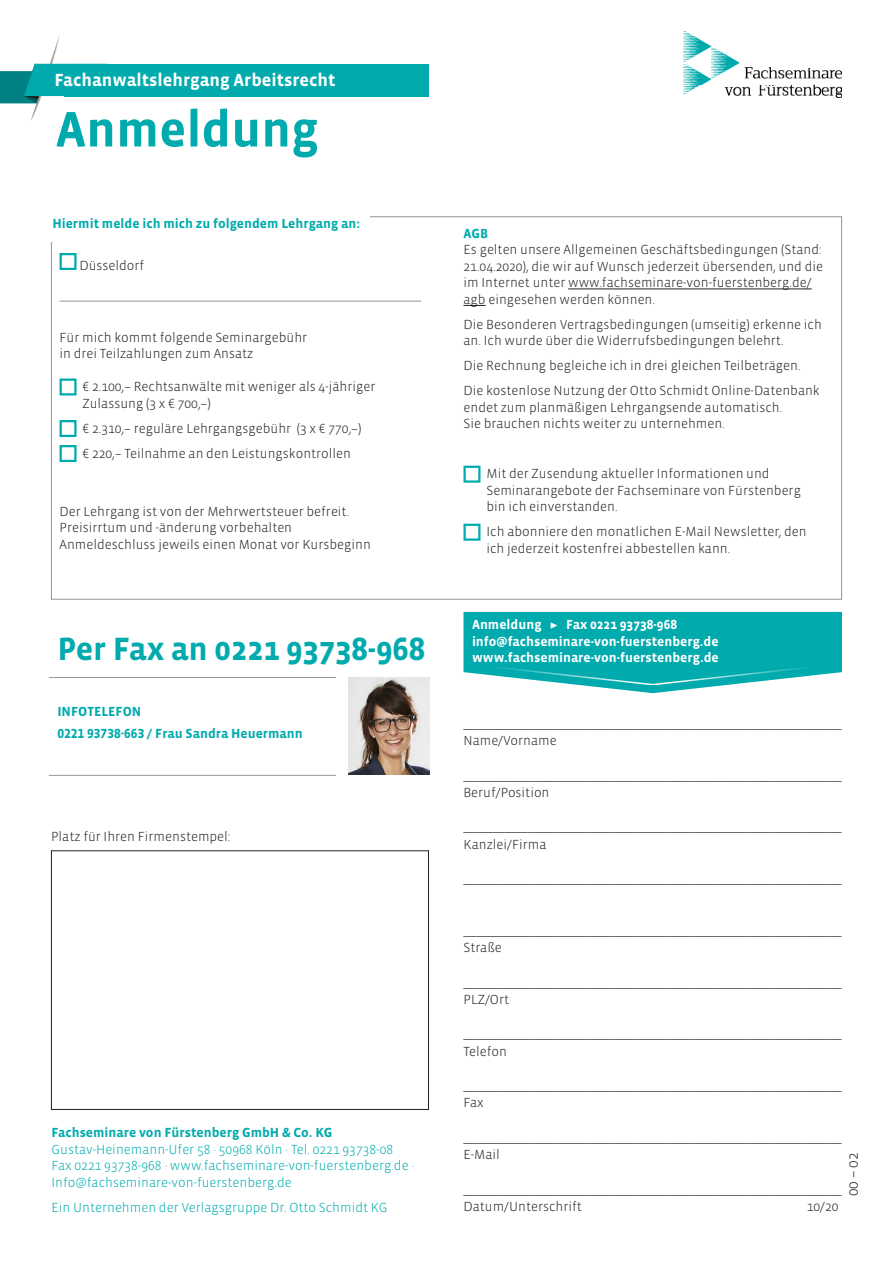
<style>
.page{position:relative;width:893px;height:1263px;background:#fff}
.page>*{position:absolute;margin:0;border:0;box-sizing:border-box;transform-origin:0 0}
.t1{font:700 51px "Vista Sans OTCE";color:#00aaad}
.Head_2{font:700 33px "Vista Sans OTCE";letter-spacing:-.005em;color:#00aaad}
.t2{font:700 18px "Vista Sans OTCE";color:#fff}
.Fliesstext{font:300 15px "Vista Sans OTCE";color:#231f20}
.Fliesstext-2{font:300 13.5px/16.5px "Vista Sans OTCE";color:#231f20}
.Anmeldung{font:300 13.5px/17.2px "Vista Sans OTCE";color:#231f20}
.Fliesstext-3{font:300 13.5px/16.5px "Vista Sans OTCE";color:#00aaad}
.t3{font:700 13.5px "Vista Sans OTCE";color:#fff}
.Head_Schrift_geraste{font:700 13.5px "Vista Sans OTCE";color:#00aaad}
.Fliesstext-4{font:700 13.5px "Vista Sans OTCE";color:#00aaad}
.Head_2-2{font:700 13.5px "Vista Sans OTCE";color:#00aaad}
.s1{font-family:"Minion Pro";font-weight:400}
</style>
<div class="page">
<svg style="left:0;top:34px;width:108px;height:86px"></svg>
<div style="left:64px;top:64px;width:365px;height:32px;background:#00aaad"></div>
<img style="left:683px;top:30px;width:159px;height:68px">
<svg style="left:463px;top:612px;width:379px;height:81px;background:#23b5b8"></svg>
<div style="left:51px;top:850px;width:378px;height:260px;border:1px solid #231f20"></div>
<img style="left:349px;top:677px;width:80px;height:98px">
<hr style="left:49px;top:677px;width:287px;height:1px;background:#939598">
<hr style="left:49px;top:775px;width:287px;height:1px;background:#939598">
<div style="left:60px;top:253px;width:17px;height:17px;border:2px solid #00aaad"></div>
<hr style="left:60px;top:301px;width:361px;height:1px;background:#939598">
<div style="left:60px;top:378px;width:17px;height:17px;border:2px solid #00aaad"></div>
<div style="left:60px;top:420px;width:17px;height:17px;border:2px solid #00aaad"></div>
<div style="left:60px;top:445px;width:17px;height:17px;border:2px solid #00aaad"></div>
<hr style="left:568px;top:289px;width:244px;height:1px;background:#231f20">
<svg style="left:463px;top:305px;width:23px;height:1px"></svg>
<div style="left:463px;top:466px;width:17px;height:17px;border:2px solid #00aaad"></div>
<div style="left:463px;top:524px;width:17px;height:17px;border:2px solid #00aaad"></div>
<h3 class="t2" style="left:54px;top:70px;width:283px">Fachanwaltslehrgang Arbeitsrecht</h3>
<p class="t1" style="left:56px;top:100px;width:264px">Anmeldung</p>
<p class="Head_Schrift_geraste" style="left:52px;top:215px;width:309px">Hiermit melde ich mich zu folgendem Lehrgang an:</p>
<p class="Fliesstext-2" style="left:79px;top:257px;width:66px">Düsseldorf</p>
<p class="Fliesstext-2" style="left:60px;top:329px;width:249px">Für mich kommt folgende Seminargebühr in drei Teilzahlungen zum Ansatz</p>
<p class="Fliesstext-2" style="left:83px;top:378px;width:294px">€ 2.100,– Rechtsanwälte mit weniger als 4-jähriger<br>Zulassung (3 x € 700,–)</p>
<p class="Fliesstext-2" style="left:83px;top:420px;width:280px">€ 2.310,– reguläre Lehrgangsgebühr (3 x € 770,–)</p>
<p class="Fliesstext-2" style="left:83px;top:445px;width:270px">€ 220,– Teilnahme an den Leistungskontrollen</p>
<p class="Fliesstext-2" style="left:60px;top:503px;width:291px">Der Lehrgang ist von der Mehrwertsteuer befreit.</p>
<p class="Fliesstext-2" style="left:60px;top:519px;width:234px">Preisirrtum und -änderung vorbehalten</p>
<p class="Fliesstext-2" style="left:60px;top:536px;width:313px">Anmeldeschluss jeweils einen Monat vor Kursbeginn</p>
<p class="Head_2" style="left:57px;top:630px;width:369px">Per Fax an 0221 93738-968</p>
<p class="Head_2-2" style="left:57px;top:704px;width:85px">INFOTELEFON</p>
<p class="Head_Schrift_geraste" style="left:57px;top:726px;width:247px">0221 93738-663 / Frau Sandra Heuermann</p>
<p class="Fliesstext-2" style="left:51px;top:828px;width:181px">Platz für Ihren Firmenstempel:</p>
<p class="Fliesstext-4" style="left:51px;top:1125px;width:282px">Fachseminare von Fürstenberg GmbH &amp; Co. KG</p>
<p class="Fliesstext-3" style="left:51px;top:1141px;width:343px">Gustav-Heinemann-Ufer 58 · 50968 Köln · Tel. 0221 93738-08</p>
<p class="Fliesstext-3" style="left:51px;top:1157px;width:364px">Fax 0221 93738-968 · www.fachseminare-von-fuerstenberg.de ·<br>Info@fachseminare-von-fuerstenberg.de</p>
<p class="Fliesstext-3" style="left:51px;top:1199px;width:338px">Ein Unternehmen der Verlagsgruppe Dr. Otto Schmidt KG</p>
<p class="Fliesstext-4" style="left:463px;top:225px;width:26px">AGB</p>
<p class="Fliesstext-2" style="left:463px;top:241px;width:361px">Es gelten unsere Allgemeinen Geschäftsbedingungen (Stand:<br>21.04.2020), die wir auf Wunsch jederzeit übersenden, und die im Internet unter www.fachseminare-von-fuerstenberg.de/ agb eingesehen werden können.</p>
<p class="Fliesstext-2" style="left:463px;top:316px;width:360px">Die Besonderen Vertragsbedingungen (umseitig) erkenne ich an. Ich wurde über die Widerrufsbedingungen belehrt.</p>
<p class="Fliesstext-2" style="left:463px;top:357px;width:339px">Die Rechnung begleiche ich in drei gleichen Teilbeträgen.</p>
<p class="Fliesstext-2" style="left:463px;top:382px;width:358px">Die kostenlose Nutzung der Otto Schmidt Online-Datenbank endet zum planmäßigen Lehrgangsende automatisch.<br>Sie brauchen nichts weiter zu unternehmen.</p>
<p class="Fliesstext-2" style="left:486px;top:465px;width:316px">Mit der Zusendung aktueller Informationen und<br>Seminarangebote der Fachseminare von Fürstenberg bin ich einverstanden.</p>
<p class="Fliesstext-2" style="left:486px;top:523px;width:322px">Ich abonniere den monatlichen E-Mail Newsletter, den ich jederzeit kostenfrei abbestellen kann.</p>
<p class="t3" style="left:472px;top:617px;width:207px">Anmeldung <span class="s1">▶</span> Fax 0221 93738-968</p>
<p class="t3" style="left:472px;top:633px;width:248px">info@fachseminare-von-fuerstenberg.de</p>
<p class="t3" style="left:472px;top:650px;width:248px">www.fachseminare-von-fuerstenberg.de</p>
<p class="Anmeldung" style="left:463px;top:715px;width:380px">________________________________________________________<br>Name/Vorname</p>
<p class="Anmeldung" style="left:463px;top:766px;width:380px">________________________________________________________</p>
<p class="Anmeldung" style="left:463px;top:784px;width:88px">Beruf/Position</p>
<p class="Anmeldung" style="left:463px;top:818px;width:380px">________________________________________________________</p>
<p class="Anmeldung" style="left:463px;top:835px;width:84px">Kanzlei/Firma</p>
<p class="Anmeldung" style="left:463px;top:870px;width:380px">________________________________________________________</p>
<p class="Anmeldung" style="left:463px;top:922px;width:380px">________________________________________________________</p>
<p class="Anmeldung" style="left:463px;top:939px;width:40px">Straße</p>
<p class="Anmeldung" style="left:463px;top:973px;width:380px">________________________________________________________</p>
<p class="Anmeldung" style="left:463px;top:991px;width:47px">PLZ/Ort</p>
<p class="Anmeldung" style="left:463px;top:1025px;width:380px">________________________________________________________<br>Telefon</p>
<p class="Anmeldung" style="left:463px;top:1077px;width:380px">________________________________________________________</p>
<p class="Anmeldung" style="left:463px;top:1094px;width:22px">Fax</p>
<p class="Anmeldung" style="left:463px;top:1129px;width:380px">________________________________________________________</p>
<p class="Anmeldung" style="left:463px;top:1146px;width:38px">E-Mail</p>
<p class="Anmeldung" style="left:463px;top:1180px;width:380px">________________________________________________________</p>
<p class="Anmeldung" style="left:463px;top:1198px;width:120px">Datum/Unterschrift</p>
<p class="Anmeldung" style="left:807px;top:1198px;width:33px">10/20</p>
<p class="Fliesstext" style="left:844px;top:1196px;width:45px;rotate:-90deg">00 – 02</p>
</div>
